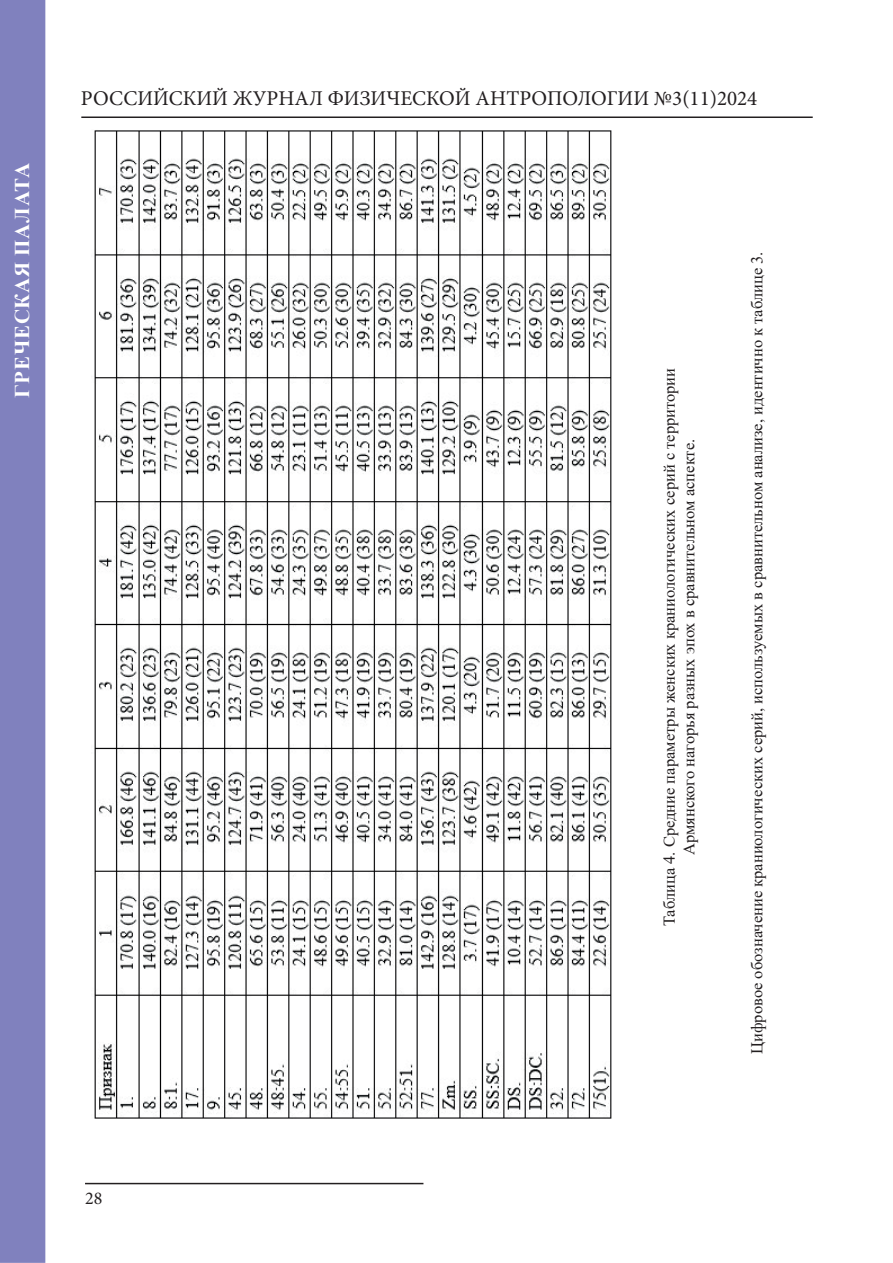
<style>
.page{position:relative;width:893px;height:1263px;background:#fff}
.page>*{position:absolute;margin:0;border:0;box-sizing:border-box;transform-origin:0 0}
.t1{font:21px "Minion Pro";color:#231f20}
.t2{font:700 21px "Times New Roman";letter-spacing:.035em;color:#fff}
.t3{font:18px "Minion Pro";color:#231f20}
.t4{font:16.5px/19.8px "Times New Roman";color:#231f20;text-align:center}
</style>
<div class="page">
<hr style="left:81px;top:116px;width:732px;height:2px;background:#231f20">
<hr style="left:85px;top:1183px;width:338px;height:1px;background:#231f20">
<div style="left:1px;top:1px;width:44px;height:1261px;background:#8081be"></div>
<div style="left:0;top:0;width:45px;height:1263px;border:2px solid #8081be"></div>
<img style="left:94px;top:130px;width:518px;height:989px">
<p class="t2" style="left:7px;top:398px;width:236px;rotate:-90deg">ГРЕЧЕСКАЯ ПАЛАТА</p>
<p class="t1" style="left:81px;top:84px;width:678px">РОССИЙСКИЙ ЖУРНАЛ ФИЗИЧЕСКОЙ АНТРОПОЛОГИИ №3(11)2024</p>
<p class="t4" style="left:659px;top:926px;width:560px;rotate:-90deg">Таблица 4. Средние параметры женских краниологических серий с территории<br>Армянского нагорья разных эпох в сравнительном аспекте.</p>
<p class="t4" style="left:746px;top:1054px;width:804px;rotate:-90deg">Цифровое обозначение краниологических серий, используемых в сравнительном анализе, идентично к таблице 3.</p>
<p class="t3" style="left:85px;top:1186px;width:19px">28</p>
</div>
